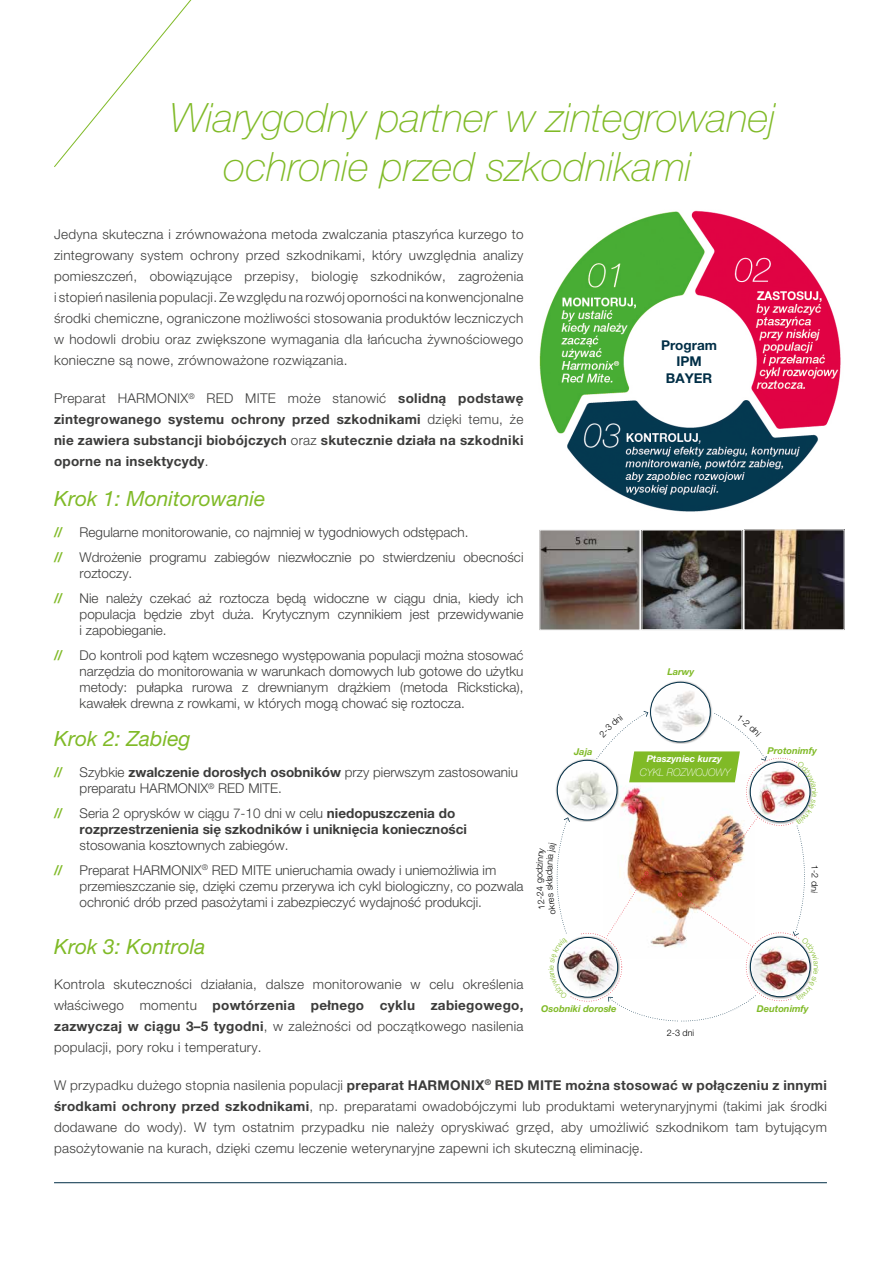
<style>
.page{position:relative;width:881px;height:1263px;background:#fff}
.page>*{position:absolute;margin:0;border:0;box-sizing:border-box;transform-origin:0 0}
.t1{font:italic 100 40.5px/48.6px "Helvetica Neue LT Pro";color:#80ba27}
.t2{font:italic 21px "Helvetica Neue LT Pro";color:#80ba27}
.t3{font:300 13.5px/21px "Helvetica Neue LT Pro";color:#3c3c3b;text-align:justify}
.t4{font:700 13.5px/21px "Helvetica Neue LT Pro";color:#3c3c3b;text-align:justify}
.t5{font:700 13.5px/16.2px "Helvetica Neue LT Pro";color:#002e46;text-align:center}
.t6{font:500 13.5px "Helvetica Neue LT Pro";color:#80ba27}
.t7{font:italic 100 10.5px "Helvetica Neue LT Pro";color:#fff}
.t8{font:italic 700 9.45px "Helvetica Neue LT Pro";color:#80ba27}
.t9{font:italic 700 9.45px "Helvetica Neue LT Pro";color:#fff}
.t10{font:300 9px "Helvetica Neue LT Pro";color:#000}
.s1{font-weight:300}
.s2{font-weight:700}
</style>
<div class="page">
<hr style="left:54px;top:1182px;width:772px;height:1px;background:#002e46">
<div style="left:648px;top:680px;width:64px;height:64px;background:#000;opacity:.5"></div>
<img style="left:650px;top:682px;width:60px;height:60px;border-radius:30px">
<img style="left:539px;top:210px;width:302px;height:302px">
<svg style="left:54px;top:0;width:138px;height:167px"></svg>
<img style="left:541px;top:532px;width:97px;height:96px">
<div style="left:539px;top:530px;width:101px;height:100px;border:1px solid #ededed"></div>
<img style="left:643px;top:532px;width:97px;height:96px">
<img style="left:745px;top:531px;width:97px;height:97px">
<div style="left:743px;top:529px;width:101px;height:101px;border:1px solid #ededed"></div>
<img style="left:556px;top:711px;width:256px;height:310px">
<h1 class="t1" style="left:223px;top:93px;width:553px;text-indent:-54px">Wiarygodny partner w zintegrowanej ochronie przed szkodnikami</h1>
<p class="t3" style="left:54px;top:224px;width:471px">Jedyna skuteczna i zrównoważona metoda zwalczania ptaszyńca kurzego to zintegrowany system ochrony przed szkodnikami, który uwzględnia analizy pomieszczeń, obowiązujące przepisy, biologię szkodników, zagrożenia i stopień nasilenia populacji. Ze względu na rozwój oporności na konwencjonalne środki chemiczne, ograniczone możliwości stosowania produktów leczniczych w hodowli drobiu oraz zwiększone wymagania dla łańcucha żywnościowego konieczne są nowe, zrównoważone rozwiązania.</p>
<p class="t4" style="left:54px;top:388px;width:471px"><span class="s1">Preparat HARMONIX</span><sup>®</sup> <span class="s1">RED MITE może stanowić</span> solidną podstawę zintegrowanego systemu ochrony przed szkodnikami <span class="s1">dzięki temu, że </span>nie zawiera substancji biobójczych <span class="s1">oraz</span> skutecznie działa na szkodniki oporne na insektycydy<span class="s1">.</span></p>
<h2 class="t2" style="left:54px;top:486px;width:213px">Krok 1: Monitorowanie</h2>
<p class="t6" style="left:54px;top:524px;width:10px">//</p>
<p class="t3" style="left:80px;top:521px;width:390px">Regularne monitorowanie, co najmniej w tygodniowych odstępach.</p>
<p class="t6" style="left:54px;top:549px;width:10px">//</p>
<p class="t3" style="left:80px;top:548px;width:445px;line-height:16.2px">Wdrożenie programu zabiegów niezwłocznie po stwierdzeniu obecności roztoczy.</p>
<p class="t6" style="left:54px;top:590px;width:10px">//</p>
<p class="t3" style="left:80px;top:589px;width:445px;line-height:16.2px">Nie należy czekać aż roztocza będą widoczne w ciągu dnia, kiedy ich populacja będzie zbyt duża. Krytycznym czynnikiem jest przewidywanie i zapobieganie.</p>
<p class="t6" style="left:54px;top:647px;width:10px">//</p>
<p class="t3" style="left:80px;top:646px;width:445px;line-height:16.2px">Do kontroli pod kątem wczesnego występowania populacji można stosować narzędzia do monitorowania w warunkach domowych lub gotowe do użytku metody: pułapka rurowa z drewnianym drążkiem (metoda Ricksticka), kawałek drewna z rowkami, w których mogą chować się roztocza.</p>
<h2 class="t2" style="left:54px;top:726px;width:138px">Krok 2: Zabieg</h2>
<p class="t6" style="left:54px;top:764px;width:10px">//</p>
<p class="t3" style="left:80px;top:764px;width:439px;line-height:16.2px">Szybkie <span class="s2">zwalczenie dorosłych osobników</span> przy pierwszym zastosowaniu preparatu HARMONIX<sup>®</sup> RED MITE.</p>
<p class="t6" style="left:54px;top:805px;width:10px">//</p>
<p class="t4" style="left:80px;top:805px;width:389px;line-height:16.2px"><span class="s1">Seria 2 oprysków w ciągu 7-10 dni w celu</span> niedopuszczenia do rozprzestrzenienia się szkodników i uniknięcia konieczności</p>
<p class="t3" style="left:80px;top:835px;width:210px">stosowania kosztownych zabiegów.</p>
<p class="t6" style="left:54px;top:862px;width:10px">//</p>
<p class="t3" style="left:80px;top:862px;width:445px;line-height:16.2px;text-align:left">Preparat HARMONIX<sup>®</sup> RED MITE unieruchamia owady i uniemożliwia im przemieszczanie się, dzięki czemu przerywa ich cykl biologiczny, co pozwala ochronić drób przed pasożytami i zabezpieczyć wydajność produkcji.</p>
<h2 class="t2" style="left:54px;top:934px;width:153px">Krok 3: Kontrola</h2>
<p class="t10" style="left:533px;top:878px;width:7px;rotate:-90deg">o</p>
<p class="t8" style="left:574px;top:746px;width:20px">Jaja</p>
<p class="t5" style="left:660px;top:337px;width:57px">Program<br>IPM<br>BAYER</p>
<p class="t8" style="left:667px;top:666px;width:28px">Larwy</p>
<p class="t9" style="left:646px;top:752px;width:77px">Ptaszyniec kurzy</p>
<p class="t7" style="left:639px;top:766px;width:92px">CYKL ROZWOJOWY</p>
<p class="t8" style="left:767px;top:744px;width:51px">Protonimfy</p>
<p class="t10" style="left:820px;top:873px;width:7px;rotate:90deg">2</p>
<p class="t3" style="left:54px;top:973px;width:471px">Kontrola skuteczności działania, dalsze monitorowanie w celu określenia właściwego momentu <span class="s2">powtórzenia pełnego cyklu zabiegowego, zazwyczaj w ciągu 3–5 tygodni</span>, w zależności od początkowego nasilenia populacji, pory roku i temperatury.</p>
<p class="t3" style="left:54px;top:1074px;width:774px">W przypadku dużego stopnia nasilenia populacji <span class="s2">preparat HARMONIX</span><sup>®</sup> <span class="s2">RED MITE można stosować w połączeniu z innymi środkami ochrony przed szkodnikami</span>, np. preparatami owadobójczymi lub produktami weterynaryjnymi (takimi jak środki dodawane do wody). W tym ostatnim przypadku nie należy opryskiwać grzęd, aby umożliwić szkodnikom tam bytującym pasożytowanie na kurach, dzięki czemu leczenie weterynaryjne zapewni ich skuteczną eliminację.</p>
<p class="t8" style="left:541px;top:1003px;width:77px">Osobniki dorosłe</p>
<p class="t8" style="left:756px;top:1003px;width:54px">Deutonimfy</p>
<p class="t10" style="left:666px;top:1028px;width:29px">2-3 dni</p>
</div>
